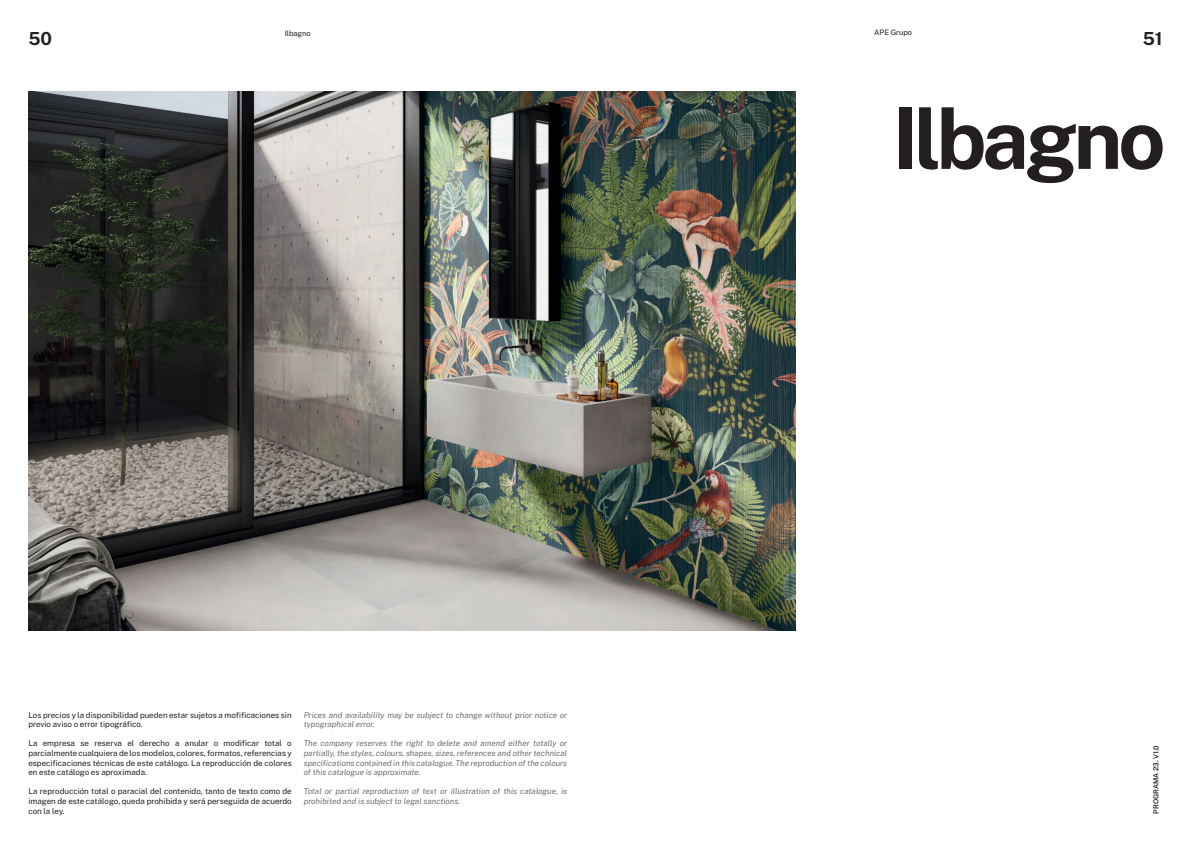
<style>
.page{position:relative;width:1191px;height:842px;background:#fff}
.page>*{position:absolute;margin:0;border:0;box-sizing:border-box;transform-origin:0 0}
.t1{font:700 18px "Public Sans";color:#231f20}
.t2{font:8px/9.6px "Public Sans";color:#231f20;text-align:justify}
.t3{font:italic 8px/9.6px "Public Sans";color:#6c6d70}
.t4{font:7.5px "Public Sans";color:#231f20}
.t5{font:600 7px "Public Sans";color:#231f20}
</style>
<div class="page">
<div style="left:899px;top:107px;width:12px;height:62px;background:#231f20"></div>
<svg style="left:919px;top:107px;width:243px;height:76px"></svg>
<img style="left:28px;top:91px;width:767px;height:539px">
<p class="t4" style="left:285px;top:28px;width:28px">Ilbagno</p>
<p class="t4" style="left:874px;top:27px;width:39px">APE Grupo</p>
<h1 class="t1" style="left:28px;top:26px;width:25px">50</h1>
<h1 class="t1" style="left:1142px;top:26px;width:21px">51</h1>
<p class="t2" style="left:28px;top:709px;width:265px">Los precios y la disponibilidad pueden estar sujetos a mofificaciones sin previo aviso o error tipográfico.</p>
<p class="t2" style="left:28px;top:738px;width:265px">La empresa se reserva el derecho a anular o modificar total o parcialmente cualquiera de los modelos, colores, formatos, referencias y especificaciones técnicas de este catálogo. La reproducción de colores en este catálogo es aproximada.</p>
<p class="t2" style="left:28px;top:786px;width:265px">La reproducción total o paracial del contenido, tanto de texto como de imagen de este catálogo, queda prohibida y será perseguida de acuerdo con la ley.</p>
<p class="t3" style="left:304px;top:710px;width:265px">Prices and availability may be subject to change without prior notice or typographical error.</p>
<p class="t3" style="left:304px;top:738px;width:265px;text-align:justify">The company reserves the right to delete and amend either totally or partially, the styles, colours, shapes, sizes, references and other technical specifications contained in this catalogue. The reproduction of the colours of this catalogue is approximate.</p>
<p class="t3" style="left:304px;top:786px;width:265px">Total or partial reproduction of text or illustration of this catalogue, is prohibited and is subject to legal sanctions.</p>
<p class="t5" style="left:1150px;top:814px;width:70px;rotate:-90deg">PROGRAMA 23. V1.0</p>
</div>
